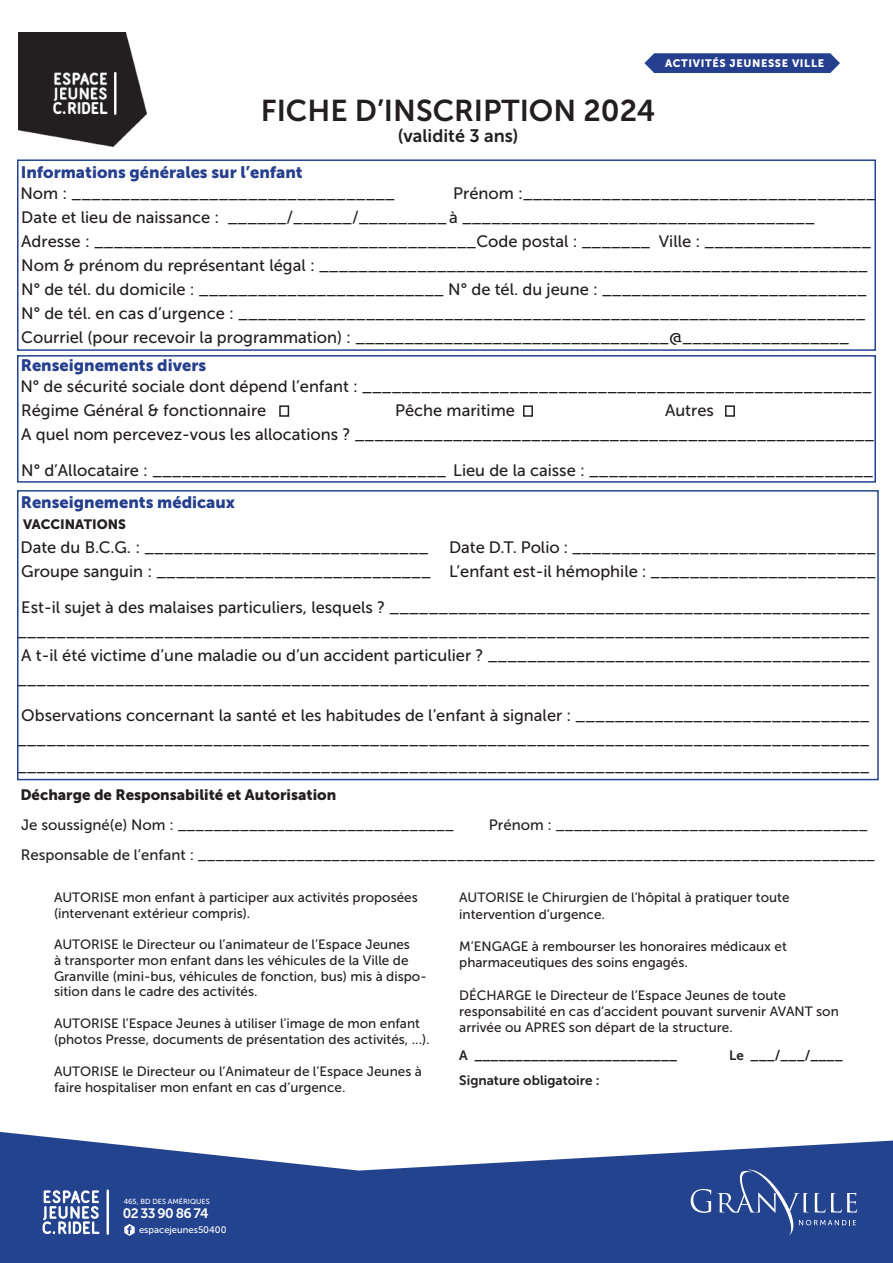
<style>
.page{position:relative;width:893px;height:1263px;background:#fff}
.page>*{position:absolute;margin:0;border:0;box-sizing:border-box;transform-origin:0 0}
.t1{font:30px "Museo Sans 700";color:#231f20}
.t2{font:18px "Museo Sans 700";color:#231f20}
.t3{font:16.5px "Museo Sans 500";color:#231f20}
.t4{font:16.5px "Museo Sans 900";color:#253f8e}
.t5{font:15px "Museo Sans 500";color:#231f20}
.t6{font:15px "Museo Sans 900";color:#231f20}
.t7{font:13.65px "Museo Sans 700";letter-spacing:-.05em;color:#fff}
.t8{font:13.5px/15.8px "Museo Sans 500";color:#231f20}
.t9{font:13.5px "Museo Sans 700";color:#231f20}
.t10{font:13.5px "Museo Sans 900";color:#231f20}
.t11{font:10.8px "Museo Sans 900";letter-spacing:.06em;color:#fff}
.t12{font:9.45px "Museo Sans 500";color:#fff}
.t13{font:7.35px "Museo Sans 500";color:#fff}
</style>
<div class="page">
<img style="left:19px;top:32px;width:127px;height:114px">
<svg style="left:644px;top:53px;width:196px;height:20px;background:#324b95"></svg>
<svg style="left:0;top:1132px;width:893px;height:131px;fill:#24438f"></svg>
<svg style="left:124px;top:1224px;width:11px;height:12px"></svg>
<svg style="left:107px;top:1189px;width:2px;height:46px"></svg>
<svg style="left:43px;top:1190px;width:56px;height:44px"></svg>
<svg style="left:691px;top:1189px;width:20px;height:24px"></svg>
<svg style="left:717px;top:1169px;width:140px;height:67px;background:#39559a"></svg>
<div style="left:17px;top:159px;width:859px;height:192px;border:2px solid #24438f"></div>
<div style="left:17px;top:355px;width:859px;height:128px;border:2px solid #22438e"></div>
<div style="left:279px;top:405px;width:10px;height:12px;border:2px solid #231f20"></div>
<div style="left:523px;top:405px;width:10px;height:12px;border:2px solid #231f20"></div>
<div style="left:725px;top:405px;width:10px;height:12px;border:2px solid #231f20"></div>
<div style="left:17px;top:490px;width:862px;height:290px;border:2px solid #22438e"></div>
<p class="t11" style="left:665px;top:57px;width:161px">ACTIVITÉS JEUNESSE VILLE</p>
<p class="t1" style="left:261px;top:94px;width:396px">FICHE D’INSCRIPTION 2024</p>
<p class="t2" style="left:398px;top:126px;width:122px">(validité 3 ans)</p>
<p class="t4" style="left:21px;top:163px;width:283px">Informations générales sur l’enfant</p>
<p class="t3" style="left:20px;top:184px;width:376px">Nom : _________________________________</p>
<p class="t3" style="left:453px;top:184px;width:424px">Prénom :____________________________________</p>
<p class="t3" style="left:21px;top:208px;width:795px">Date et lieu de naissance : ______/______/_________à ____________________________________</p>
<p class="t3" style="left:21px;top:232px;width:851px">Adresse : _______________________________________Code postal : _______ Ville : _________________</p>
<p class="t3" style="left:21px;top:256px;width:848px">Nom &amp; prénom du représentant légal : ________________________________________________________</p>
<p class="t3" style="left:21px;top:280px;width:847px">N° de tél. du domicile : _________________________ N° de tél. du jeune : ___________________________</p>
<p class="t3" style="left:21px;top:304px;width:846px">N° de tél. en cas d’urgence : ________________________________________________________________</p>
<p class="t3" style="left:21px;top:328px;width:829px">Courriel (pour recevoir la programmation) : ________________________________@_________________</p>
<p class="t4" style="left:21px;top:356px;width:187px">Renseignements divers</p>
<p class="t3" style="left:20px;top:377px;width:853px">N° de sécurité sociale dont dépend l’enfant : ____________________________________________________</p>
<p class="t3" style="left:21px;top:401px;width:247px">Régime Général &amp; fonctionnaire</p>
<p class="t3" style="left:395px;top:401px;width:121px">Pêche maritime</p>
<p class="t3" style="left:665px;top:401px;width:50px">Autres</p>
<p class="t3" style="left:21px;top:425px;width:854px">A quel nom percevez-vous les allocations ? _____________________________________________________</p>
<p class="t3" style="left:21px;top:461px;width:854px">N° d’Allocataire : ______________________________ Lieu de la caisse : _____________________________</p>
<p class="t4" style="left:21px;top:492px;width:216px">Renseignements médicaux</p>
<p class="t10" style="left:23px;top:516px;width:104px">VACCINATIONS</p>
<p class="t3" style="left:20px;top:538px;width:857px">Date du B.C.G. : _____________________________ Date D.T. Polio : _______________________________</p>
<p class="t3" style="left:21px;top:562px;width:856px">Groupe sanguin : ____________________________ L’enfant est-il hémophile : _______________________</p>
<p class="t3" style="left:21px;top:598px;width:850px">Est-il sujet à des malaises particuliers, lesquels ? _________________________________________________</p>
<p class="t3" style="left:17px;top:622px;width:854px">_______________________________________________________________________________________</p>
<p class="t3" style="left:21px;top:646px;width:850px">A t-il été victime d’une maladie ou d’un accident particulier ? _______________________________________</p>
<p class="t3" style="left:17px;top:670px;width:854px">_______________________________________________________________________________________</p>
<p class="t3" style="left:21px;top:706px;width:850px">Observations concernant la santé et les habitudes de l’enfant à signaler : ______________________________</p>
<p class="t3" style="left:17px;top:730px;width:854px">_______________________________________________________________________________________</p>
<p class="t3" style="left:17px;top:757px;width:854px">_______________________________________________________________________________________</p>
<p class="t6" style="left:20px;top:786px;width:317px">Décharge de Responsabilité et Autorisation</p>
<p class="t5" style="left:21px;top:817px;width:434px">Je soussigné(e) Nom : _______________________________</p>
<p class="t5" style="left:489px;top:817px;width:381px">Prénom : ___________________________________</p>
<p class="t5" style="left:21px;top:847px;width:856px">Responsable de l’enfant : ____________________________________________________________________________</p>
<p class="t8" style="left:54px;top:889px;width:365px">AUTORISE mon enfant à participer aux activités proposées (intervenant extérieur compris).</p>
<p class="t8" style="left:54px;top:937px;width:374px">AUTORISE le Directeur ou l’animateur de l’Espace Jeunes<br>à transporter mon enfant dans les véhicules de la Ville de Granville (mini-bus, véhicules de fonction, bus) mis à dispo&shy;sition dans le cadre des activités.</p>
<p class="t8" style="left:54px;top:1015px;width:377px">AUTORISE l’Espace Jeunes à utiliser l’image de mon enfant (photos Presse, documents de présentation des activités, ...).</p>
<p class="t8" style="left:54px;top:1063px;width:369px;line-height:16.2px">AUTORISE le Directeur ou l’Animateur de l’Espace Jeunes à faire hospitaliser mon enfant en cas d’urgence.</p>
<p class="t8" style="left:459px;top:890px;width:332px">AUTORISE le Chirurgien de l’hôpital à pratiquer toute</p>
<p class="t8" style="left:459px;top:906px;width:147px">intervention d’urgence.</p>
<p class="t8" style="left:459px;top:938px;width:329px">M’ENGAGE à rembourser les honoraires médicaux et</p>
<p class="t8" style="left:459px;top:955px;width:230px">pharmaceutiques des soins engagés.</p>
<p class="t8" style="left:459px;top:987px;width:328px">DÉCHARGE le Directeur de l’Espace Jeunes de toute</p>
<p class="t8" style="left:459px;top:1003px;width:381px;line-height:16.2px">responsabilité en cas d’accident pouvant survenir AVANT son arrivée ou APRES son départ de la structure.</p>
<p class="t9" style="left:459px;top:1048px;width:219px">A _________________________</p>
<p class="t9" style="left:729px;top:1048px;width:115px">Le ___/___/____</p>
<p class="t9" style="left:459px;top:1073px;width:142px">Signature obligatoire :</p>
<p class="t13" style="left:124px;top:1197px;width:87px">465, BD DES AMÉRIQUES</p>
<p class="t7" style="left:123px;top:1205px;width:87px">02 33 90 86 74</p>
<p class="t12" style="left:139px;top:1224px;width:89px">espacejeunes50400</p>
</div>
